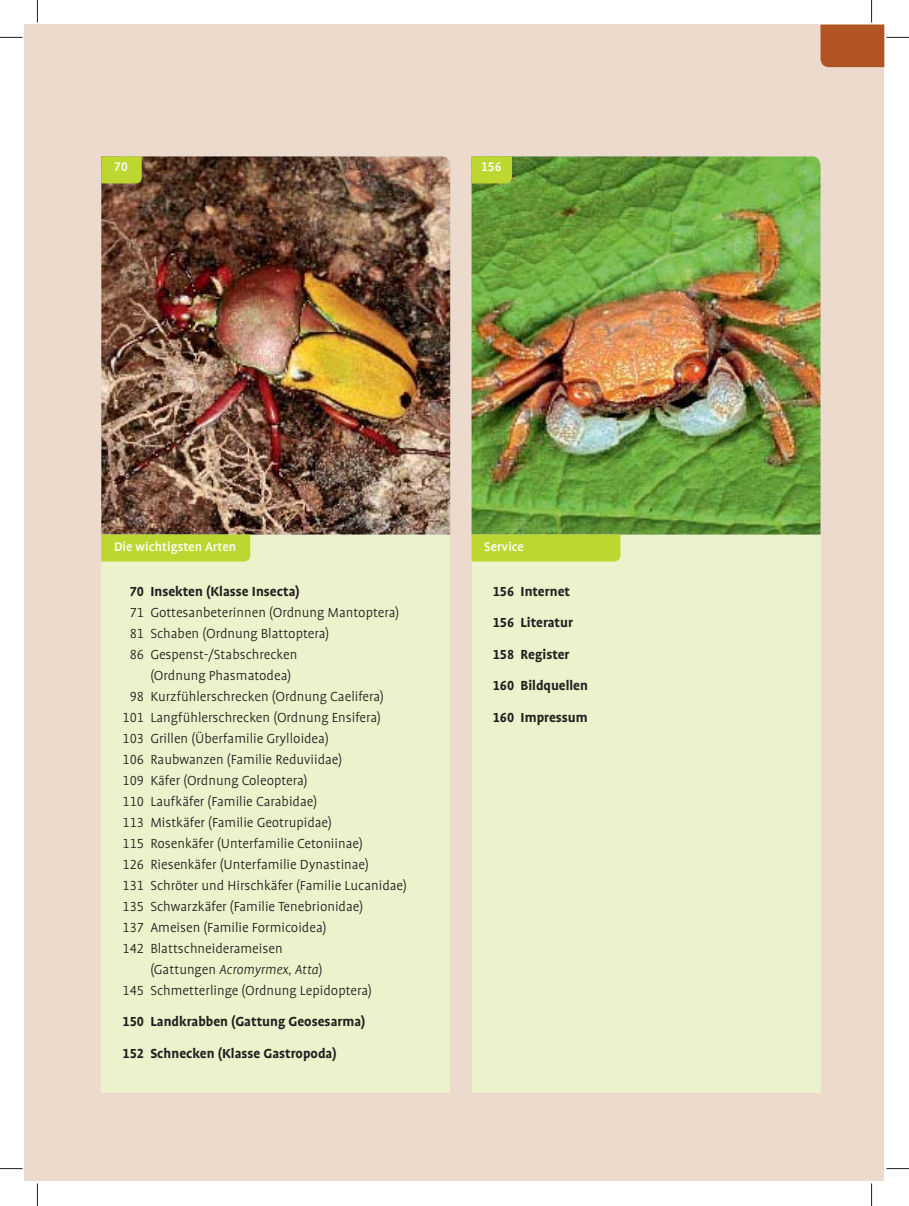
<style>
.page{position:relative;width:909px;height:1206px;background:#fff}
.page>*{position:absolute;margin:0;border:0;box-sizing:border-box;transform-origin:0 0}
.t1{font:300 15px "UV Profile Tab";color:#231f20}
.t2{font:700 15px/31.5px "UV Profile Tab";color:#231f20}
.t3{font:italic 300 15px "UV Profile Tab";color:#231f20}
.t4{font:500 14.25px "UV Profile Tab";color:#fff}
.s1{font-style:normal}
</style>
<div class="page">
<div style="left:25px;top:25px;width:859px;height:1156px;background:#ecdacc"></div>
<div style="left:471px;top:534px;width:349px;height:559px;background:#ecf2cb"></div>
<div style="left:101px;top:534px;width:349px;height:558px;background:#ecf2cb"></div>
<img style="left:101px;top:156px;width:349px;height:378px">
<img style="left:471px;top:156px;width:349px;height:378px">
<svg style="left:101px;top:156px;width:41px;height:27px"></svg>
<svg style="left:471px;top:156px;width:40px;height:27px"></svg>
<div style="left:471px;top:534px;width:149px;height:27px;background:#bed730"></div>
<div style="left:101px;top:534px;width:149px;height:27px;background:#bed730"></div>
<svg style="left:0;top:37px;width:22px;height:1px"></svg>
<svg style="left:0;top:1168px;width:22px;height:1px"></svg>
<svg style="left:886px;top:1168px;width:22px;height:1px"></svg>
<svg style="left:37px;top:0;width:1px;height:22px"></svg>
<svg style="left:37px;top:1183px;width:1px;height:23px"></svg>
<svg style="left:820px;top:0;width:88px;height:67px"></svg>
<svg style="left:871px;top:1183px;width:1px;height:23px"></svg>
<p class="t4" style="left:114px;top:160px;width:15px">70</p>
<p class="t4" style="left:481px;top:160px;width:22px">156</p>
<p class="t4" style="left:114px;top:541px;width:124px">Die wichtigsten Arten</p>
<p class="t4" style="left:484px;top:541px;width:41px">Service</p>
<p class="t2" style="left:130px;top:576px;width:172px">70 Insekten (Klasse Insecta)</p>
<p class="t1" style="left:130px;top:606px;width:271px">71 Gottesanbeterinnen (Ordnung Mantoptera)</p>
<p class="t1" style="left:130px;top:627px;width:201px">81 Schaben (Ordnung Blattoptera)</p>
<p class="t1" style="left:130px;top:648px;width:169px">86 Gespenst-/Stabschrecken</p>
<p class="t1" style="left:150px;top:669px;width:142px">(Ordnung Phasmatodea)</p>
<p class="t1" style="left:130px;top:690px;width:256px">98 Kurzfühlerschrecken (Ordnung Caelifera)</p>
<p class="t1" style="left:122px;top:711px;width:260px">101 Langfühlerschrecken (Ordnung Ensifera)</p>
<p class="t1" style="left:122px;top:732px;width:208px">103 Grillen (Überfamilie Grylloidea)</p>
<p class="t1" style="left:122px;top:753px;width:221px">106 Raubwanzen (Familie Reduviidae)</p>
<p class="t1" style="left:122px;top:774px;width:186px">109 Käfer (Ordnung Coleoptera)</p>
<p class="t1" style="left:122px;top:795px;width:196px">110 Laufkäfer (Familie Carabidae)</p>
<p class="t1" style="left:122px;top:816px;width:211px">113 Mistkäfer (Familie Geotrupidae)</p>
<p class="t1" style="left:122px;top:837px;width:242px">115 Rosenkäfer (Unterfamilie Cetoniinae)</p>
<p class="t1" style="left:122px;top:858px;width:248px">126 Riesenkäfer (Unterfamilie Dynastinae)</p>
<p class="t1" style="left:122px;top:879px;width:286px">131 Schröter und Hirschkäfer (Familie Lucanidae)</p>
<p class="t1" style="left:122px;top:900px;width:242px">135 Schwarzkäfer (Familie Tenebrionidae)</p>
<p class="t1" style="left:122px;top:921px;width:205px">137 Ameisen (Familie Formicoidea)</p>
<p class="t1" style="left:122px;top:942px;width:161px">142 Blattschneiderameisen</p>
<p class="t3" style="left:150px;top:963px;width:173px"><span class="s1">(Gattungen</span> Acromyrmex<span class="s1">,</span> Atta<span class="s1">)</span></p>
<p class="t1" style="left:122px;top:984px;width:251px">145 Schmetterlinge (Ordnung Lepidoptera)</p>
<p class="t2" style="left:122px;top:1007px;width:244px">150 Landkrabben (Gattung Geosesarma)<br>152 Schnecken (Klasse Gastropoda)</p>
<p class="t2" style="left:492px;top:576px;width:97px">156 Internet<br>156 Literatur<br>158 Register<br>160 Bildquellen<br>160 Impressum</p>
</div>
